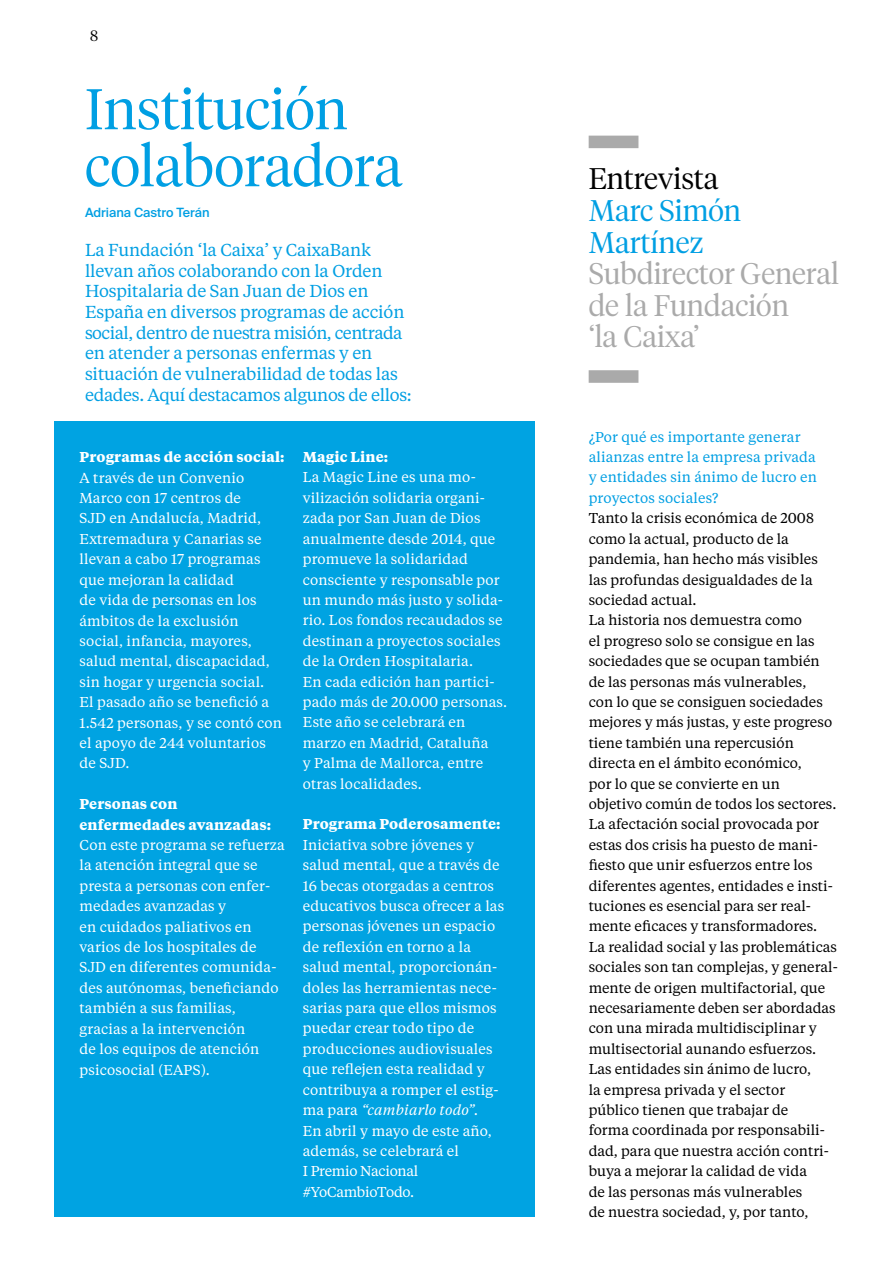
<style>
.page{position:relative;width:893px;height:1263px;background:#fff}
.page>*{position:absolute;margin:0;border:0;box-sizing:border-box;transform-origin:0 0}
.t1{font:300 57px/57px "Tiempos Headline";color:#009fe3}
.t2{font:300 29.7px/31.5px "Tiempos Headline";color:#aaa}
.t3{font:300 29.7px/31.5px "Tiempos Headline";color:#009fe3}
.t4{font:300 29.7px "Tiempos Headline";color:#000}
.t5{font:17.25px/20.7px "Tiempos Text";letter-spacing:-.01em;color:#009fe3}
.t6{font:300 15px "Tiempos Headline";color:#000}
.t7{font:14.25px/20.4px "Tiempos Text";letter-spacing:.01em;color:#fff}
.t8{font:14.25px/20.4px "Tiempos Text";color:#000}
.t9{font:14.25px/20.4px "Tiempos Text";letter-spacing:.01em;color:#009fe3}
.t10{font:700 14.25px/20.4px "Tiempos Text";letter-spacing:.01em;color:#fff}
.t11{font:500 12.75px "Suisse Intl";color:#009fe3}
.s1{font-style:italic}
</style>
<div class="page">
<div style="left:54px;top:421px;width:481px;height:796px;background:#00a3e2"></div>
<div style="left:589px;top:136px;width:49px;height:12px;background:#aaa"></div>
<div style="left:589px;top:370px;width:49px;height:13px;background:#aaa"></div>
<p class="t6" style="left:90px;top:25px;width:9px">8</p>
<h1 class="t1" style="left:85px;top:78px;width:319px">Institución colaboradora</h1>
<p class="t11" style="left:85px;top:205px;width:126px">Adriana Castro Terán</p>
<p class="t5" style="left:85px;top:239px;width:328px">La Fundación ‘la Caixa’ y CaixaBank llevan años colaborando con la Orden Hospitalaria de San Juan de Dios en España en diversos programas de acción social, dentro de nuestra misión, centrada en atender a personas enfermas y en situación de vulnerabilidad de todas las edades. Aquí destacamos algunos de ellos:</p>
<p class="t10" style="left:80px;top:446px;width:207px">Programas de acción social:</p>
<p class="t7" style="left:80px;top:467px;width:204px">A través de un Convenio<br>Marco con 17 centros de<br>SJD en Andalucía, Madrid,<br>Extremadura y Canarias se llevan a cabo 17 programas que mejoran la calidad<br>de vida de personas en los ámbitos de la exclusión social, infancia, mayores, salud mental, discapacidad, sin hogar y urgencia social.<br>El pasado año se benefició a<br>1.542 personas, y se contó con el apoyo de 244 voluntarios de SJD.</p>
<p class="t10" style="left:80px;top:793px;width:193px">Personas con enfermedades avanzadas:</p>
<p class="t7" style="left:80px;top:834px;width:207px">Con este programa se refuerza la atención integral que se presta a personas con enfer&shy;medades avanzadas y<br>en cuidados paliativos en varios de los hospitales de<br>SJD en diferentes comunida&shy;des autónomas, beneficiando también a sus familias, gracias a la intervención<br>de los equipos de atención psicosocial (EAPS).</p>
<p class="t10" style="left:303px;top:446px;width:87px">Magic Line:</p>
<p class="t7" style="left:303px;top:467px;width:206px">La Magic Line es una mo&shy;vilización solidaria organi&shy;zada por San Juan de Dios anualmente desde 2014, que promueve la solidaridad consciente y responsable por un mundo más justo y solida&shy;rio. Los fondos recaudados se destinan a proyectos sociales de la Orden Hospitalaria.<br>En cada edición han partici&shy;pado más de 20.000 personas.<br>Este año se celebrará en marzo en Madrid, Cataluña<br>y Palma de Mallorca, entre otras localidades.</p>
<p class="t10" style="left:303px;top:813px;width:199px">Programa Poderosamente:</p>
<p class="t7" style="left:303px;top:834px;width:203px">Iniciativa sobre jóvenes y salud mental, que a través de<br>16 becas otorgadas a centros educativos busca ofrecer a las personas jóvenes un espacio de reflexión en torno a la salud mental, proporcionán&shy;doles las herramientas nece&shy;sarias para que ellos mismos puedar crear todo tipo de producciones audiovisuales que reflejen esta realidad y contribuya a romper el estig&shy;ma para <span class="s1">“cambiarlo todo”.<br></span>En abril y mayo de este año, además, se celebrará el<br>I Premio Nacional #YoCambioTodo.</p>
<h2 class="t4" style="left:589px;top:159px;width:131px">Entrevista</h2>
<h2 class="t3" style="left:589px;top:193px;width:154px">Marc Simón<br>Martínez</h2>
<h2 class="t2" style="left:589px;top:256px;width:252px">Subdirector General de la Fundación<br>‘la Caixa’</h2>
<p class="t9" style="left:589px;top:426px;width:230px">¿Por qué es importante generar alianzas entre la empresa privada y entidades sin ánimo de lucro en proyectos sociales?</p>
<p class="t8" style="left:589px;top:507px;width:251px">Tanto la crisis económica de 2008 como la actual, producto de la pandemia, han hecho más visibles las profundas desigualdades de la sociedad actual.<br>La historia nos demuestra como<br>el progreso solo se consigue en las sociedades que se ocupan también de las personas más vulnerables,<br>con lo que se consiguen sociedades mejores y más justas, y este progreso tiene también una repercusión directa en el ámbito económico,<br>por lo que se convierte en un<br>objetivo común de todos los sectores.<br>La afectación social provocada por estas dos crisis ha puesto de mani&shy;fiesto que unir esfuerzos entre los diferentes agentes, entidades e insti&shy;tuciones es esencial para ser real&shy;mente eficaces y transformadores.<br>La realidad social y las problemáticas sociales son tan complejas, y general&shy;mente de origen multifactorial, que necesariamente deben ser abordadas con una mirada multidisciplinar y multisectorial aunando esfuerzos.<br>Las entidades sin ánimo de lucro,<br>la empresa privada y el sector público tienen que trabajar de<br>forma coordinada por responsabili&shy;dad, para que nuestra acción contri&shy;buya a mejorar la calidad de vida<br>de las personas más vulnerables<br>de nuestra sociedad, y, por tanto,</p>
</div>
